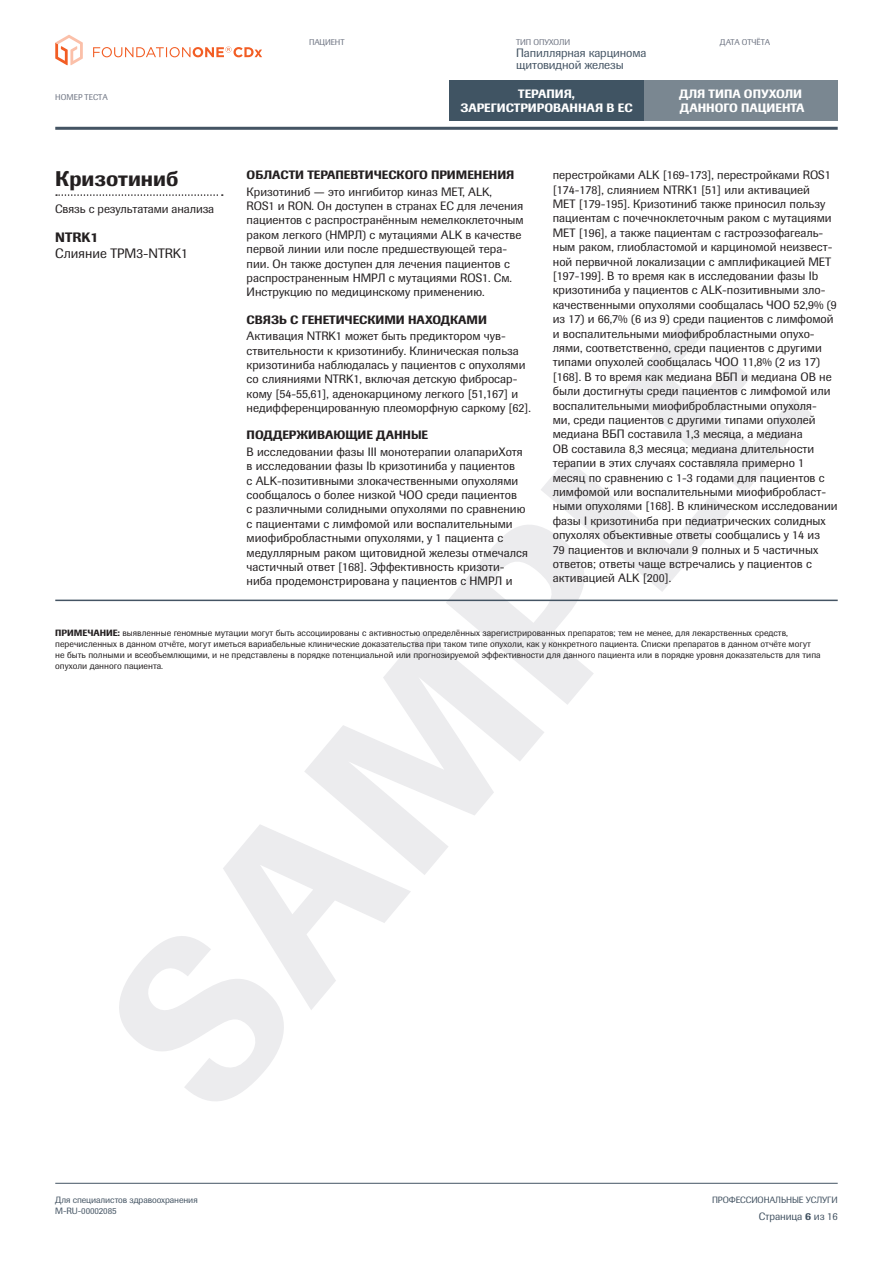
<style>
.page{position:relative;width:893px;height:1263px;background:#fff}
.page>*{position:absolute;margin:0;border:0;box-sizing:border-box;transform-origin:0 0}
.t1{font:500 21px "Imago Pro";color:#231f20}
.t2{font:13.5px "Imago Pro";color:#231f20}
.t3{font:500 13.5px "Imago Pro";color:#231f20}
.t4{font:12px/14.4px "Imago Pro";color:#231f20}
.t5{font:500 12px "Imago Pro";color:#231f20}
.t6{font:500 12px/14.4px "Imago Pro";color:#fff}
.t7{font:12px/12px "Imago Pro";letter-spacing:-.01em;color:#445463}
.t8{font:10.5px "Imago Pro";letter-spacing:-.01em;color:#445463}
.t9{font:9px/10.8px "Imago Pro";color:#231f20}
.t10{font:9px/10.8px "Imago Pro";letter-spacing:-.01em;color:#445463}
.t11{font:8.25px "Imago Pro";letter-spacing:-.01em;color:#707684}
.s1{font-weight:500}
</style>
<div class="page">
<svg style="left:111px;top:316px;width:701px;height:785px"></svg>
<svg style="left:55px;top:35px;width:28px;height:30px"></svg>
<svg style="left:93px;top:47px;width:169px;height:10px"></svg>
<hr style="left:55px;top:127px;width:783px;height:3px;background:#445463">
<hr style="left:55px;top:1183px;width:783px;height:1px;background:#445463">
<div style="left:644px;top:81px;width:194px;height:40px;background:#7a8791"></div>
<div style="left:449px;top:81px;width:195px;height:40px;background:#405463"></div>
<svg style="left:56px;top:194px;width:167px;height:2px"></svg>
<hr style="left:55px;top:600px;width:783px;height:1px;background:#445463">
<p class="t11" style="left:309px;top:37px;width:37px">ПАЦИЕНТ</p>
<p class="t11" style="left:516px;top:37px;width:55px">ТИП ОПУХОЛИ</p>
<p class="t7" style="left:516px;top:47px;width:132px">Папиллярная карцинома щитовидной железы</p>
<p class="t11" style="left:720px;top:37px;width:52px">ДАТА ОТЧЁТА</p>
<p class="t11" style="left:55px;top:92px;width:54px">НОМЕР ТЕСТА</p>
<p class="t6" style="left:679px;top:87px;width:127px">ДЛЯ ТИПА ОПУХОЛИ<br>ДАННОГО ПАЦИЕНТА</p>
<p class="t6" style="left:460px;top:87px;width:174px;text-align:center">ТЕРАПИЯ,<br>ЗАРЕГИСТРИРОВАННАЯ В ЕС</p>
<h1 class="t1" style="left:55px;top:165px;width:125px">Кризотиниб</h1>
<p class="t4" style="left:55px;top:201px;width:160px">Связь с результатами анализа</p>
<p class="t3" style="left:55px;top:228px;width:45px">NTRK1</p>
<p class="t2" style="left:55px;top:245px;width:134px">Слияние TPM3-NTRK1</p>
<p class="t5" style="left:247px;top:167px;width:269px">ОБЛАСТИ ТЕРАПЕВТИЧЕСКОГО ПРИМЕНЕНИЯ</p>
<p class="t4" style="left:247px;top:184px;width:279px">Кризотиниб — это ингибитор киназ MET, ALK,<br>ROS1 и RON. Он доступен в странах ЕС для лечения пациентов с распространённым немелкоклеточным раком легкого (НМРЛ) с мутациями ALK в качестве первой линии или после предшествующей тера&shy;пии. Он также доступен для лечения пациентов с распространенным НМРЛ с мутациями ROS1. См.<br>Инструкцию по медицинскому применению.</p>
<p class="t5" style="left:247px;top:312px;width:242px">СВЯЗЬ С ГЕНЕТИЧЕСКИМИ НАХОДКАМИ</p>
<p class="t4" style="left:247px;top:329px;width:286px">Активация NTRK1 может быть предиктором чув&shy;ствительности к кризотинибу. Клиническая польза кризотиниба наблюдалась у пациентов с опухолями со слияниями NTRK1, включая детскую фибросар&shy;кому [54-55,61], аденокарциному легкого [51,167] и недифференцированную плеоморфную саркому [62].</p>
<p class="t5" style="left:247px;top:427px;width:183px">ПОДДЕРЖИВАЮЩИЕ ДАННЫЕ</p>
<p class="t4" style="left:247px;top:444px;width:283px">В исследовании фазы III монотерапии олапариХотя в исследовании фазы Ib кризотиниба у пациентов<br>с ALK-позитивными злокачественными опухолями сообщалось о более низкой ЧОО среди пациентов<br>с различными солидными опухолями по сравнению с пациентами с лимфомой или воспалительными миофибробластными опухолями, у 1 пациента с медуллярным раком щитовидной железы отмечался частичный ответ [168]. Эффективность кризоти&shy;ниба продемонстрирована у пациентов с НМРЛ и</p>
<p class="t4" style="left:553px;top:168px;width:286px">перестройками ALK [169-173], перестройками ROS1 [174-178], слиянием NTRK1 [51] или активацией<br>MET [179-195]. Кризотиниб также приносил пользу пациентам с почечноклеточным раком с мутациями MET [196], а также пациентам с гастроэзофагеаль&shy;ным раком, глиобластомой и карциномой неизвест&shy;ной первичной локализации с амплификацией MET [197-199]. В то время как в исследовании фазы Ib кризотиниба у пациентов с ALK-позитивными зло&shy;качественными опухолями сообщалась ЧОО 52,9% (9 из 17) и 66,7% (6 из 9) среди пациентов с лимфомой и воспалительными миофибробластными опухо&shy;лями, соответственно, среди пациентов с другими типами опухолей сообщалась ЧОО 11,8% (2 из 17) [168]. В то время как медиана ВБП и медиана ОВ не были достигнуты среди пациентов с лимфомой или воспалительными миофибробластными опухоля-<br>ми, среди пациентов с другими типами опухолей медиана ВБП составила 1,3 месяца, а медиана<br>ОВ составила 8,3 месяца; медиана длительности терапии в этих случаях составляла примерно 1 месяц по сравнению с 1-3 годами для пациентов с лимфомой или воспалительными миофибробласт&shy;ными опухолями [168]. В клиническом исследовании фазы I кризотиниба при педиатрических солидных опухолях объективные ответы сообщались у 14 из<br>79 пациентов и включали 9 полных и 5 частичных ответов; ответы чаще встречались у пациентов с активацией ALK [200].</p>
<p class="t9" style="left:55px;top:627px;width:767px"><span class="s1">ПРИМЕЧАНИЕ:</span> выявленные геномные мутации могут быть ассоциированы с активностью определённых зарегистрированных препаратов; тем не менее, для лекарственных средств, перечисленных в данном отчёте, могут иметься вариабельные клинические доказательства при таком типе опухоли, как у конкретного пациента. Списки препаратов в данном отчёте могут не быть полными и всеобъемлющими, и не представлены в порядке потенциальной или прогнозируемой эффективности для данного пациента или в порядке уровня доказательств для типа опухоли данного пациента.</p>
<p class="t10" style="left:55px;top:1194px;width:144px">Для специалистов здравоохранения<br>M-RU-00002085</p>
<p class="t10" style="left:712px;top:1194px;width:127px">ПРОФЕССИОНАЛЬНЫЕ УСЛУГИ</p>
<p class="t8" style="left:759px;top:1209px;width:81px">Страница <span class="s1">6</span> из 16</p>
</div>
